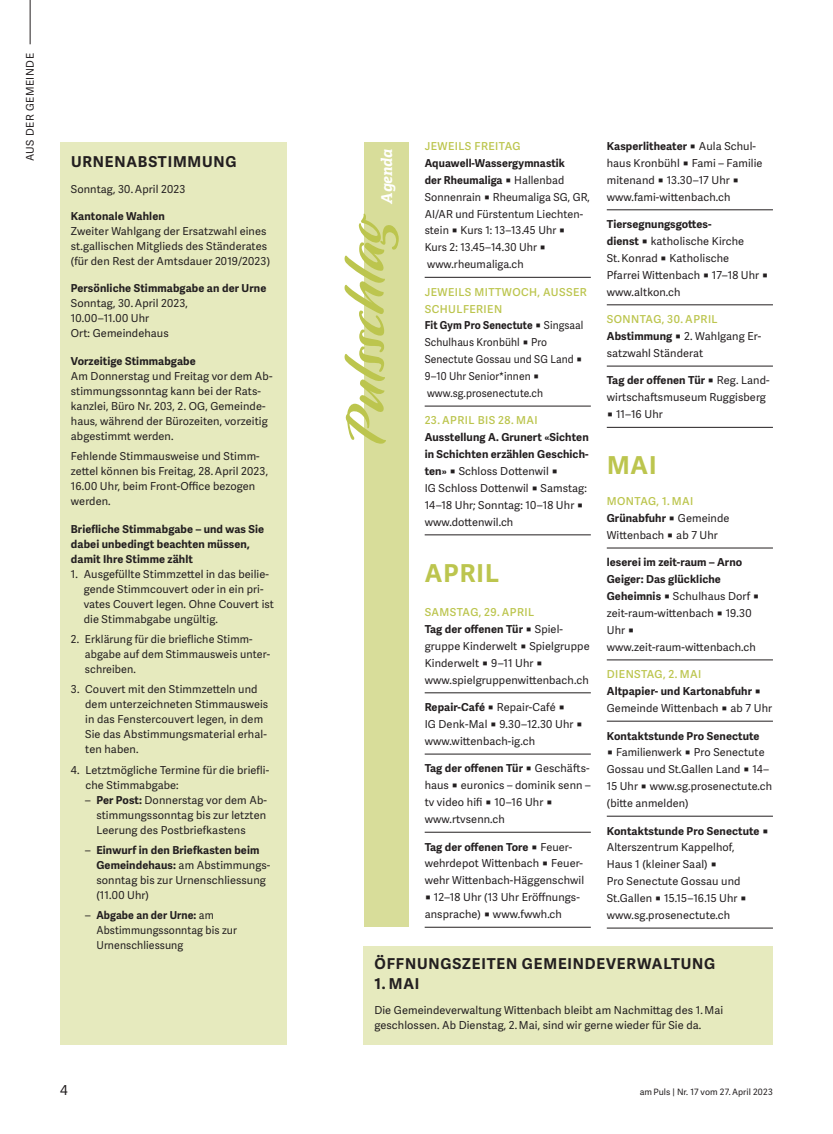
<style>
.page{position:relative;width:833px;height:1134px;background:#fff}
.page>*{position:absolute;margin:0;border:0;box-sizing:border-box;transform-origin:0 0}
.t1{font:700 24.75px "Adelle Sans";letter-spacing:.04em;color:#bcc54e}
.t2{font:700 15px "Adelle Sans";letter-spacing:.055em;color:#231f20}
.t3{font:italic 700 15px "Adelle";letter-spacing:-.005em;color:#fff}
.t4{font:13.75px "Adelle Sans";color:#231f20}
.t5{font:11px/16.9px "Adelle Sans";letter-spacing:.01em;color:#231f20}
.t6{font:700 11px/15px "Adelle Sans";letter-spacing:.01em;color:#231f20}
.t7{font:11px/16.9px "Adelle Sans";letter-spacing:.01em;color:#231f20;scale:.94 1}
.t8{font:600 11px "Adelle Sans";letter-spacing:.04em;color:#bcc54e}
.t9{font:10.62px "Adelle Sans";letter-spacing:.05em;color:#231f20}
.t10{font:8.75px "Adelle Sans";letter-spacing:.01em;color:#231f20}
.s1{font-weight:700}
.s2{font-weight:600;color:#bcc54e}
</style>
<div class="page">
<hr style="left:30px;top:0;width:1px;height:44px;background:#231f20">
<hr style="left:425px;top:277px;width:166px;height:1px;background:#231f20">
<hr style="left:425px;top:406px;width:166px;height:1px;background:#231f20">
<hr style="left:425px;top:534px;width:166px;height:1px;background:#231f20">
<hr style="left:425px;top:692px;width:166px;height:1px;background:#231f20">
<hr style="left:425px;top:754px;width:166px;height:1px;background:#231f20">
<hr style="left:425px;top:832px;width:166px;height:1px;background:#231f20">
<hr style="left:425px;top:927px;width:166px;height:1px;background:#231f20">
<hr style="left:607px;top:209px;width:166px;height:1px;background:#231f20">
<hr style="left:607px;top:304px;width:166px;height:1px;background:#231f20">
<hr style="left:607px;top:366px;width:166px;height:1px;background:#231f20">
<hr style="left:607px;top:427px;width:166px;height:1px;background:#231f20">
<hr style="left:607px;top:548px;width:166px;height:1px;background:#231f20">
<hr style="left:607px;top:660px;width:166px;height:1px;background:#231f20">
<hr style="left:607px;top:721px;width:166px;height:1px;background:#231f20">
<hr style="left:607px;top:816px;width:166px;height:1px;background:#231f20">
<hr style="left:607px;top:928px;width:166px;height:1px;background:#231f20">
<div style="left:364px;top:142px;width:45px;height:784px;background:#d8dd9a"></div>
<svg style="left:344px;top:213px;width:55px;height:231px"></svg>
<div style="left:364px;top:946px;width:409px;height:99px;background:#e6eabe"></div>
<div style="left:60px;top:142px;width:227px;height:903px;background:#e6eabe"></div>
<p class="t9" style="left:24px;top:161px;width:110px;rotate:-90deg">AUS DER GEMEINDE</p>
<h2 class="t2" style="left:71px;top:153px;width:167px">URNENABSTIMMUNG</h2>
<p class="t5" style="left:71px;top:181px;width:116px">Sonntag, 30. April 2023</p>
<p class="t6" style="left:71px;top:209px;width:95px">Kantonale Wahlen</p>
<p class="t5" style="left:71px;top:224px;width:201px;line-height:15px">Zweiter Wahlgang der Ersatzwahl eines st.gallischen Mitglieds des Ständerates (für den Rest der Amtsdauer 2019/2023)</p>
<p class="t6" style="left:71px;top:281px;width:197px">Persönliche Stimmabgabe an der Urne</p>
<p class="t5" style="left:71px;top:296px;width:119px;line-height:15px">Sonntag, 30. April 2023,<br>10.00–11.00 Uhr<br>Ort: Gemeindehaus</p>
<p class="t6" style="left:71px;top:354px;width:126px">Vorzeitige Stimmabgabe</p>
<p class="t5" style="left:71px;top:369px;width:203px;line-height:15px">Am Donnerstag und Freitag vor dem Ab&shy;stimmungssonntag kann bei der Rats&shy;kanzlei, Büro Nr. 203, 2. OG, Gemeinde&shy;haus, während der Bürozeiten, vorzeitig abgestimmt werden.</p>
<p class="t5" style="left:71px;top:449px;width:199px;line-height:15px">Fehlende Stimmausweise und Stimm&shy;zettel können bis Freitag, 28. April 2023,<br>16.00 Uhr, beim Front-Office bezogen werden.</p>
<p class="t6" style="left:71px;top:521px;width:195px">Briefliche Stimmabgabe – und was Sie dabei unbedingt beachten müssen, damit Ihre Stimme zählt</p>
<p class="t5" style="left:84px;top:566px;width:192px;line-height:15px;text-indent:-13px">1. Ausgefüllte Stimmzettel in das beilie&shy;gende Stimmcouvert oder in ein pri&shy;vates Couvert legen. Ohne Couvert ist die Stimmabgabe ungültig.</p>
<p class="t5" style="left:85px;top:632px;width:187px;line-height:15px;text-indent:-14px">2. Erklärung für die briefliche Stimm&shy;abgabe auf dem Stimmausweis unter&shy;schreiben.</p>
<p class="t5" style="left:85px;top:682px;width:184px;line-height:15px;text-indent:-14px">3. Couvert mit den Stimmzetteln und dem unterzeichneten Stimmausweis in das Fenstercouvert legen, in dem<br>Sie das Abstimmungsmaterial erhal&shy;ten haben.</p>
<p class="t5" style="left:85px;top:762px;width:185px;line-height:15px;text-indent:-15px">4. Letztmögliche Termine für die briefli&shy;che Stimmabgabe:</p>
<p class="t5" style="left:96px;top:792px;width:172px;line-height:15px;text-align:justify;text-indent:-11px">– <span class="s1">Per Post:</span> Donnerstag vor dem Ab&shy;stimmungssonntag bis zur letzten Leerung des Postbriefastens</p>
<p class="t5" style="left:96px;top:843px;width:175px;line-height:15px;text-indent:-11px">– <span class="s1">Einwurf in den Briefkasten beim<br>Gemeindehaus:</span> am Abstimmungs&shy;sonntag bis zur Urnenschliessung (11.00 Uhr)</p>
<p class="t5" style="left:96px;top:908px;width:142px;line-height:15px;text-indent:-11px">– <span class="s1">Abgabe an der Urne:</span> am<br>Abstimmungssonntag bis zur<br>Urnenschliessung</p>
<h2 class="t3" style="left:377px;top:204px;width:56px;rotate:-90deg">Agenda</h2>
<p class="t8" style="left:425px;top:140px;width:97px">JEWEILS FREITAG</p>
<p class="t5" style="left:425px;top:155px;width:167px"><span class="s1">Aquawell-Wassergymnastik<br>der Rheumaliga</span> ◼ Hallenbad<br>Sonnenrain ◼ Rheumaliga SG, GR,<br>AI/AR und Fürstentum Liechten&shy;stein ◼ Kurs 1: 13–13.45 Uhr ◼<br>Kurs 2: 13.45–14.30 Uhr ◼ www.rheumaliga.ch</p>
<p class="t7" style="left:425px;top:284px;width:174px"><span class="s2">JEWEILS MITTWOCH, AUSSER<br>SCHULFERIEN<br></span><span class="s1">Fit Gym Pro Senectute</span> ◼ Singsaal<br>Schulhaus Kronbühl ◼ Pro<br>Senectute Gossau und SG Land ◼<br>9–10 Uhr Senior*innen ◼ www.sg.prosenectute.ch</p>
<p class="t8" style="left:425px;top:414px;width:114px">23. APRIL BIS 28. MAI</p>
<p class="t5" style="left:425px;top:429px;width:166px"><span class="s1">Ausstellung A. Grunert «Sichten in Schichten erzählen Geschich&shy;ten»</span> ◼ Schloss Dottenwil ◼<br>IG Schloss Dottenwil ◼ Samstag:<br>14–18 Uhr; Sonntag: 10–18 Uhr ◼ www.dottenwil.ch</p>
<h1 class="t1" style="left:425px;top:558px;width:76px">APRIL</h1>
<p class="t5" style="left:425px;top:604px;width:166px"><span class="s2">SAMSTAG, 29. APRIL<br></span><span class="s1">Tag der offenen Tür</span> ◼ Spiel&shy;gruppe Kinderwelt ◼ Spielgruppe<br>Kinderwelt ◼ 9–11 Uhr ◼ www.spielgruppenwittenbach.ch</p>
<p class="t5" style="left:425px;top:699px;width:160px"><span class="s1">Repair-Café</span> ◼ Repair-Café ◼<br>IG Denk-Mal ◼ 9.30–12.30 Uhr ◼ www.wittenbach-ig.ch</p>
<p class="t5" style="left:425px;top:760px;width:167px"><span class="s1">Tag der offenen Tür</span> ◼ Geschäfts&shy;haus ◼ euronics – dominik senn – tv video hifi ◼ 10–16 Uhr ◼ www.rtvsenn.ch</p>
<p class="t5" style="left:425px;top:839px;width:161px"><span class="s1">Tag der offenen Tore</span> ◼ Feuer&shy;wehrdepot Wittenbach ◼ Feuer&shy;wehr Wittenbach-Häggenschwil ◼ 12–18 Uhr (13 Uhr Eröffnungs&shy;ansprache) ◼ www.fwwh.ch</p>
<p class="t5" style="left:607px;top:138px;width:157px"><span class="s1">Kasperlitheater</span> ◼ Aula Schul&shy;haus Kronbühl ◼ Fami – Familie mitenand ◼ 13.30–17 Uhr ◼ www.fami-wittenbach.ch</p>
<p class="t5" style="left:607px;top:216px;width:163px"><span class="s1">Tiersegnungsgottes-<br>dienst</span> ◼ katholische Kirche<br>St. Konrad ◼ Katholische<br>Pfarrei Wittenbach ◼ 17–18 Uhr ◼ www.altkon.ch</p>
<p class="t5" style="left:607px;top:311px;width:156px"><span class="s2">SONNTAG, 30. APRIL<br></span><span class="s1">Abstimmung</span> ◼ 2. Wahlgang Er&shy;satzwahl Ständerat</p>
<p class="t5" style="left:607px;top:372px;width:164px"><span class="s1">Tag der offenen Tür</span> ◼ Reg. Land&shy;wirtschaftsmuseum Ruggisberg ◼ 11–16 Uhr</p>
<h1 class="t1" style="left:607px;top:450px;width:51px">MAI</h1>
<p class="t5" style="left:607px;top:493px;width:124px"><span class="s2">MONTAG, 1. MAI<br></span><span class="s1">Grünabfuhr</span> ◼ Gemeinde<br>Wittenbach ◼ ab 7 Uhr</p>
<p class="t5" style="left:607px;top:554px;width:154px"><span class="s1">leserei im zeit-raum – Arno<br>Geiger: Das glückliche<br>Geheimnis</span> ◼ Schulhaus Dorf ◼ zeit-raum-wittenbach ◼ 19.30<br>Uhr ◼ www.zeit-raum-wittenbach.ch</p>
<p class="t5" style="left:607px;top:666px;width:167px"><span class="s2">DIENSTAG, 2. MAI<br></span><span class="s1">Altpapier- und Kartonabfuhr</span> ◼<br>Gemeinde Wittenbach ◼ ab 7 Uhr</p>
<p class="t6" style="left:607px;top:728px;width:154px">Kontaktstunde Pro Senectute</p>
<p class="t5" style="left:607px;top:744px;width:167px">◼ Familienwerk ◼ Pro Senectute<br>Gossau und St.Gallen Land ◼ 14–<br>15 Uhr ◼ www.sg.prosenectute.ch (bitte anmelden)</p>
<p class="t5" style="left:607px;top:822px;width:163px"><span class="s1">Kontaktstunde Pro Senectute</span> ◼<br>Alterszentrum Kappelhof,<br>Haus 1 (kleiner Saal) ◼<br>Pro Senectute Gossau und<br>St.Gallen ◼ 15.15–16.15 Uhr ◼ www.sg.prosenectute.ch</p>
<h2 class="t2" style="left:374px;top:954px;width:342px">ÖFFNUNGSZEITEN GEMEINDEVERWALTUNG</h2>
<h2 class="t2" style="left:374px;top:974px;width:46px">1. MAI</h2>
<p class="t5" style="left:374px;top:1003px;width:350px;line-height:15px">Die Gemeindeverwaltung Wittenbach bleibt am Nachmittag des 1. Mai geschlossen. Ab Dienstag, 2. Mai, sind wir gerne wieder für Sie da.</p>
<p class="t4" style="left:60px;top:1082px;width:9px">4</p>
<p class="t10" style="left:639px;top:1087px;width:134px">am Puls | Nr. 17 vom 27. April 2023</p>
</div>
